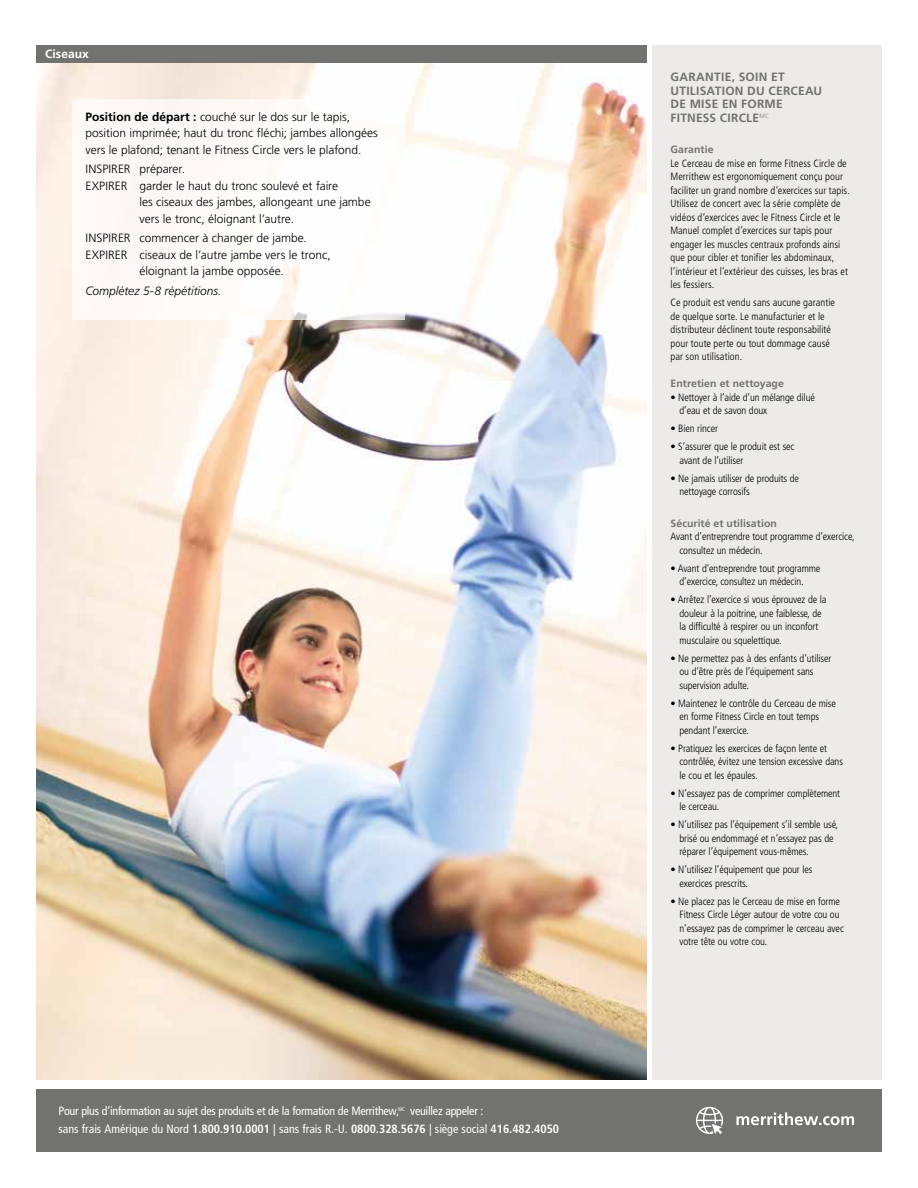
<style>
.page{position:relative;width:918px;height:1188px;background:#fff}
.page>*{position:absolute;margin:0;border:0;box-sizing:border-box;transform-origin:0 0}
.t1{font:300 12px/16.5px "Frutiger LT Std";color:#000}
.t2{font:condensed 12px/18px "Frutiger LT Std";color:#fff}
.t3{font:condensed 12px "Frutiger LT Std";letter-spacing:-.02em;color:#fff}
.t4{font:700 12px/13.5px "Frutiger LT Std";letter-spacing:.02em;color:#727271}
.t5{font:italic 300 12px "Frutiger LT Std";letter-spacing:-.005em;color:#000}
.t6{font:700 12px "Frutiger LT Std";letter-spacing:.005em;color:#fff}
.t7{font:300 condensed 10.5px/13.5px "Frutiger LT Std";letter-spacing:-.01em;color:#000}
.t8{font:700 10.5px "Frutiger LT Std";letter-spacing:.005em;color:#727271}
.t9{font:condensed 5.25px "Frutiger LT Std";color:#fff}
.s1{font-weight:700}
</style>
<div class="page">
<div style="left:36px;top:1089px;width:846px;height:63px;background:#727271"></div>
<div style="left:652px;top:45px;width:230px;height:1035px;background:#ecebea"></div>
<svg style="left:696px;top:1107px;width:27px;height:27px"></svg>
<svg style="left:736px;top:1112px;width:118px;height:13px"></svg>
<img style="left:36px;top:63px;width:610px;height:1017px">
<div style="left:36px;top:45px;width:610px;height:18px;background:#727271"></div>
<div style="left:72px;top:99px;width:333px;height:221px;background:#fefbf8"></div>
<p class="t6" style="left:45px;top:47px;width:45px">Ciseaux</p>
<p class="t1" style="left:86px;top:109px;width:294px"><span class="s1">Position de départ :</span> couché sur le dos sur le tapis, position imprimée; haut du tronc fléchi; jambes allongées vers le plafond; tenant le Fitness Circle vers le plafond.</p>
<p class="t1" style="left:86px;top:161px;width:101px">INSPIRER préparer.</p>
<p class="t1" style="left:86px;top:178px;width:254px">EXPIRER garder le haut du tronc soulevé et faire</p>
<p class="t1" style="left:140px;top:194px;width:233px">les ciseaux des jambes, allongeant une jambe</p>
<p class="t1" style="left:140px;top:211px;width:156px">vers le tronc, éloignant l’autre.</p>
<p class="t1" style="left:86px;top:230px;width:223px">INSPIRER commencer à changer de jambe.</p>
<p class="t1" style="left:86px;top:247px;width:247px">EXPIRER ciseaux de l’autre jambe vers le tronc,</p>
<p class="t1" style="left:140px;top:263px;width:146px">éloignant la jambe opposée.</p>
<p class="t5" style="left:86px;top:284px;width:137px">Complétez 5-8 répétitions.</p>
<p class="t3" style="left:58px;top:1104px;width:343px">Pour plus d’information au sujet des produits et de la formation de Merrithew,</p>
<p class="t9" style="left:398px;top:1106px;width:8px">MC</p>
<p class="t2" style="left:59px;top:1102px;width:502px;text-indent:352px">veuillez appeler :<br>sans frais Amérique du Nord <span class="s1">1.800.910.0001</span> | sans frais R.-U. <span class="s1">0800.328.5676</span> | siège social <span class="s1">416.482.4050</span></p>
<p class="t4" style="left:671px;top:70px;width:153px">GARANTIE, SOIN ET<br>UTILISATION DU CERCEAU<br>DE MISE EN FORME<br>FITNESS CIRCLE<sup>MC</sup></p>
<p class="t8" style="left:670px;top:143px;width:45px">Garantie</p>
<p class="t7" style="left:670px;top:156px;width:181px">Le Cerceau de mise en forme Fitness Circle de Merrithew est ergonomiquement conçu pour faciliter un grand nombre d’exercices sur tapis.<br>Utilisez de concert avec la série complète de vidéos d’exercices avec le Fitness Circle et le Manuel complet d’exercices sur tapis pour engager les muscles centraux profonds ainsi que pour cibler et tonifier les abdominaux, l’intérieur et l’extérieur des cuisses, les bras et les fessiers.</p>
<p class="t7" style="left:670px;top:296px;width:166px">Ce produit est vendu sans aucune garantie de quelque sorte. Le manufacturier et le distributeur déclinent toute responsabilité pour toute perte ou tout dommage causé par son utilisation.</p>
<p class="t8" style="left:670px;top:377px;width:115px">Entretien et nettoyage</p>
<p class="t7" style="left:679px;top:390px;width:137px;text-indent:-9px">• Nettoyer à l’aide d’un mélange dilué d’eau et de savon doux</p>
<p class="t7" style="left:670px;top:422px;width:49px">• Bien rincer</p>
<p class="t7" style="left:679px;top:440px;width:117px;text-indent:-9px">• S’assurer que le produit est sec avant de l’utiliser</p>
<p class="t7" style="left:679px;top:471px;width:121px;text-indent:-9px">• Ne jamais utiliser de produits de nettoyage corrosifs</p>
<p class="t8" style="left:670px;top:517px;width:108px">Sécurité et utilisation</p>
<p class="t7" style="left:679px;top:530px;width:177px;text-indent:-9px">Avant d’entreprendre tout programme d’exercice, consultez un médecin.</p>
<p class="t7" style="left:679px;top:561px;width:142px;text-indent:-9px">• Avant d’entreprendre tout programme d’exercice, consultez un médecin.</p>
<p class="t7" style="left:679px;top:593px;width:149px;text-indent:-9px">• Arrêtez l’exercice si vous éprouvez de la douleur à la poitrine, une faiblesse, de la difficulté à respirer ou un inconfort musculaire ou squelettique.</p>
<p class="t7" style="left:679px;top:651px;width:153px;text-indent:-9px">• Ne permettez pas à des enfants d’utiliser ou d’être près de l’équipement sans supervision adulte.</p>
<p class="t7" style="left:679px;top:696px;width:158px;text-indent:-9px">• Maintenez le contrôle du Cerceau de mise en forme Fitness Circle en tout temps pendant l’exercice.</p>
<p class="t7" style="left:679px;top:741px;width:165px;text-indent:-9px">• Pratiquez les exercices de façon lente et contrôlée, évitez une tension excessive dans le cou et les épaules.</p>
<p class="t7" style="left:679px;top:786px;width:162px;text-indent:-9px">• N’essayez pas de comprimer complètement le cerceau.</p>
<p class="t7" style="left:679px;top:818px;width:160px;text-indent:-9px">• N’utilisez pas l’équipement s’il semble usé, brisé ou endommagé et n’essayez pas de réparer l’équipement vous-mêmes.</p>
<p class="t7" style="left:679px;top:863px;width:135px;text-indent:-9px">• N’utilisez l’équipement que pour les exercices prescrits.</p>
<p class="t7" style="left:679px;top:894px;width:166px;text-indent:-9px">• Ne placez pas le Cerceau de mise en forme Fitness Circle Léger autour de votre cou ou n’essayez pas de comprimer le cerceau avec votre tête ou votre cou.</p>
</div>
